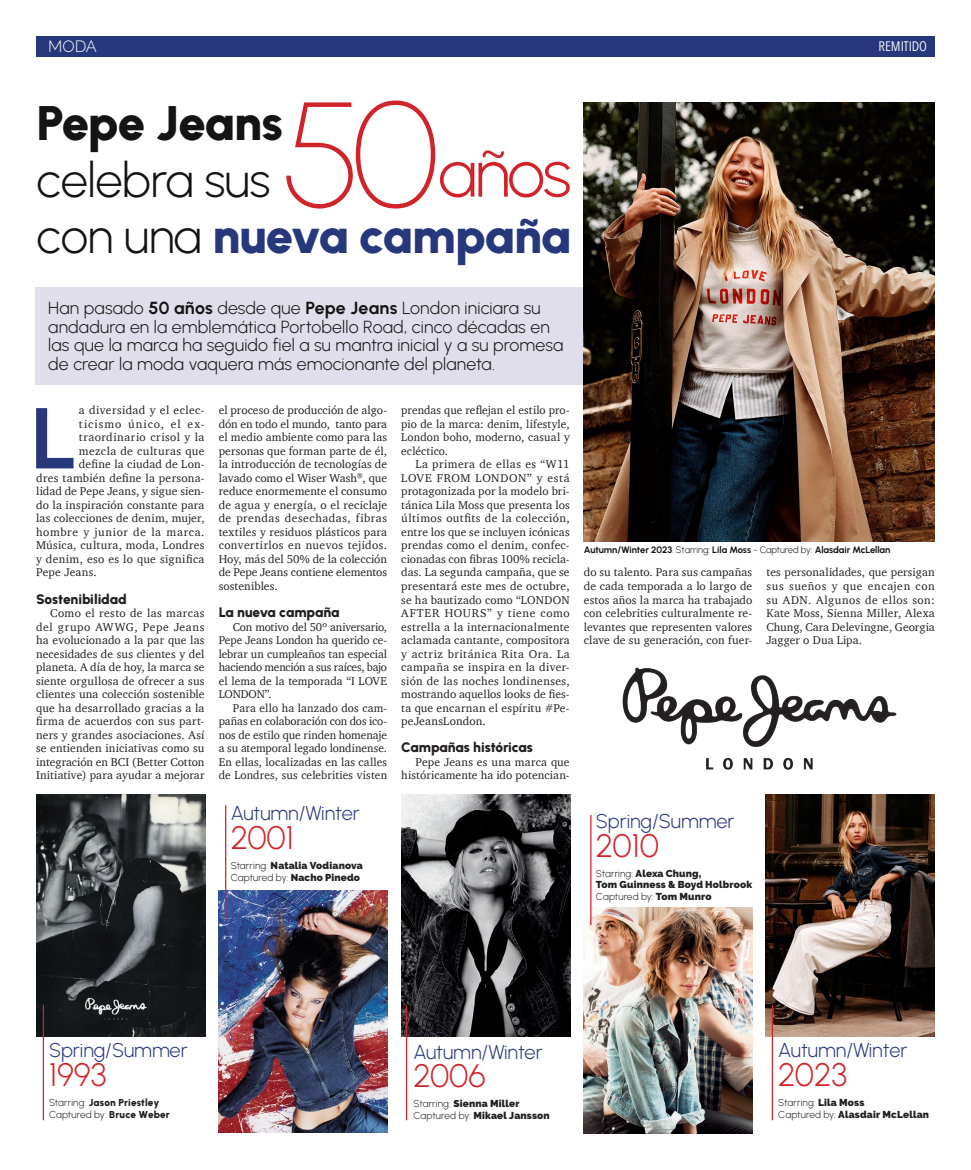
<style>
.page{position:relative;width:971px;height:1170px;background:#fff}
.page>*{position:absolute;margin:0;border:0;box-sizing:border-box;transform-origin:0 0}
.t1{font:700 86.12px "Urbanist";color:#27377c;scale:1.05 1}
.t2{font:67.5px "Urbanist";color:#d1232a}
.t3{font:900 48.5px "Urbanist";letter-spacing:-.02em;color:#27377c}
.t4{font:48.5px "Urbanist";letter-spacing:-.015em;color:#141413}
.t5{font:900 48.5px "Urbanist";letter-spacing:-.02em;color:#141413}
.t6{font:32.5px "Urbanist";color:#d1232a}
.t7{font:20px "Urbanist";color:#27377c}
.t8{font:17.5px/18.8px "Urbanist";letter-spacing:.01em;color:#141413}
.t9{font:300 16.25px "Raleway";color:#fffffe}
.t10{font:900 13.75px "Urbanist";letter-spacing:-.01em;color:#231f20}
.t11{font:13.75px "Avenir Next Condensed";color:#fffffe}
.t12{font:11.62px/13.5px "Charter";letter-spacing:.015em;color:#231f20;text-align:justify}
.t13{font:11.62px "Charter";letter-spacing:.035em;color:#231f20}
.t14{font:11.62px "Charter";letter-spacing:.055em;color:#231f20}
.t15{font:11.62px "Charter";letter-spacing:.045em;color:#231f20}
.t16{font:11.62px "Charter";letter-spacing:.095em;color:#231f20}
.t17{font:900 10px/12px "Raleway";letter-spacing:.015em;color:#231f20}
.t18{font:10px "Urbanist";letter-spacing:.01em;color:#231f20}
.t19{font:900 10px/12px "Urbanist";letter-spacing:.015em;color:#231f20}
.t20{font:700 9.38px "Urbanist";letter-spacing:-.005em;color:#141413}
.s1{font-size:148.75px}
.s2{font-weight:400;color:#141413}
.s3{font-weight:700}
.s4{font-family:"Urbanist";font-weight:400}
.s5{font-family:"Raleway";font-weight:900}
.s6{font-weight:400}
</style>
<div class="page">
<div style="left:36px;top:287px;width:675px;height:97px;background:#dfdeea"></div>
<div style="left:36px;top:36px;width:899px;height:20px;background:#27377c"></div>
<img style="left:584px;top:102px;width:351px;height:439px">
<img style="left:36px;top:794px;width:169px;height:242px">
<img style="left:401px;top:794px;width:169px;height:242px">
<img style="left:765px;top:794px;width:170px;height:242px">
<img style="left:219px;top:890px;width:169px;height:242px">
<img style="left:583px;top:907px;width:169px;height:226px">
<hr style="left:43px;top:1004px;width:1px;height:116px;background:#d1232a">
<hr style="left:406px;top:1004px;width:1px;height:116px;background:#d1232a">
<hr style="left:772px;top:1004px;width:1px;height:116px;background:#d1232a">
<hr style="left:590px;top:814px;width:1px;height:110px;background:#d1232a">
<hr style="left:225px;top:805px;width:1px;height:115px;background:#d1232a">
<img style="left:622px;top:667px;width:275px;height:103px">
<h3 class="t9" style="left:48px;top:37px;width:50px">MODA</h3>
<p class="t11" style="left:879px;top:34px;width:50px">REMITIDO</p>
<h2 class="t2" style="left:281px;top:129px;width:292px"><span class="s1">50</span>años</h2>
<h3 class="t3" style="left:37px;top:204px;width:536px"><span class="s2">con una</span> nueva campaña</h3>
<h3 class="t5" style="left:37px;top:92px;width:248px">Pepe Jeans</h3>
<h3 class="t4" style="left:37px;top:148px;width:235px">celebra sus</h3>
<h3 class="t8" style="left:48px;top:298px;width:517px">Han pasado <span class="s3">50 años</span> desde que <span class="s3">Pepe Jeans</span> London iniciara su andadura en la emblemática Portobello Road, cinco décadas en las que la marca ha seguido fiel a su mantra inicial y a su promesa de crear la moda vaquera más emocionante del planeta.</h3>
<h1 class="t1" style="left:31px;top:382px;width:47px">L</h1>
<p class="t13" style="left:79px;top:400px;width:127px">a diversidad y el eclec-</p>
<p class="t16" style="left:79px;top:414px;width:127px">ticismo único, el ex-</p>
<p class="t15" style="left:79px;top:427px;width:127px">traordinario crisol y la</p>
<p class="t13" style="left:79px;top:441px;width:127px">mezcla de culturas que</p>
<p class="t12" style="left:79px;top:457px;width:127px">define la ciudad de Lon-</p>
<p class="t12" style="left:36px;top:471px;width:170px">dres también define la persona-</p>
<p class="t12" style="left:36px;top:484px;width:170px">lidad de Pepe Jeans, y sigue sien-</p>
<p class="t12" style="left:36px;top:498px;width:170px">do la inspiración constante para</p>
<p class="t12" style="left:36px;top:511px;width:170px">las colecciones de denim, mujer,</p>
<p class="t14" style="left:36px;top:522px;width:170px">hombre y junior de la marca.</p>
<p class="t12" style="left:36px;top:538px;width:170px">Música, cultura, moda, Londres</p>
<p class="t13" style="left:36px;top:549px;width:170px">y denim, eso es lo que significa</p>
<p class="t12" style="left:36px;top:565px;width:62px">Pepe Jeans.</p>
<p class="t10" style="left:36px;top:589px;width:92px">Sostenibilidad</p>
<p class="t12" style="left:36px;top:606px;width:170px;text-indent:14px">Como el resto de las marcas del grupo AWWG, Pepe Jeans ha evolucionado a la par que las necesidades de sus clientes y del planeta. A día de hoy, la marca se siente orgullosa de ofrecer a sus clientes una colección sostenible que ha desarrollado gracias a la firma de acuerdos con sus part&shy;ners y grandes asociaciones. Así se entienden iniciativas como su integración en BCI (Better Cotton Initiative) para ayudar a mejorar</p>
<p class="t12" style="left:219px;top:403px;width:170px">el proceso de producción de algo&shy;dón en todo el mundo, tanto para el medio ambiente como para las personas que forman parte de él, la introducción de tecnologías de lavado como el Wiser Wash<sup>®</sup>, que reduce enormemente el consumo de agua y energía, o el reciclaje de prendas desechadas, fibras textiles y residuos plásticos para convertirlos en nuevos tejidos.<br>Hoy, más del 50% de la colección de Pepe Jeans contiene elementos sostenibles.</p>
<p class="t10" style="left:219px;top:603px;width:122px">La nueva campaña</p>
<p class="t12" style="left:219px;top:619px;width:170px;text-indent:14px">Con motivo del 50º aniversario, Pepe Jeans London ha querido ce&shy;lebrar un cumpleaños tan especial haciendo mención a sus raíces, bajo el lema de la temporada “I LOVE LONDON”.</p>
<p class="t12" style="left:219px;top:700px;width:170px;text-indent:14px">Para ello ha lanzado dos cam&shy;pañas en colaboración con dos ico&shy;nos de estilo que rinden homenaje a su atemporal legado londinense.<br>En ellas, localizadas en las calles de Londres, sus celebrities visten</p>
<h3 class="t7" style="left:231px;top:800px;width:131px">Autumn/Winter</h3>
<h3 class="t6" style="left:231px;top:816px;width:64px">2001</h3>
<p class="t17" style="left:231px;top:859px;width:134px"><span class="s4">Starring:</span> Natalia Vodianova</p>
<p class="t18" style="left:231px;top:870px;width:131px">Captured by: <span class="s5">Nacho Pinedo</span></p>
<p class="t12" style="left:401px;top:403px;width:170px">prendas que reflejan el estilo pro&shy;pio de la marca: denim, lifestyle, London boho, moderno, casual y ecléctico.</p>
<p class="t12" style="left:401px;top:457px;width:170px;text-indent:14px">La primera de ellas es “W11<br>LOVE FROM LONDON” y está protagonizada por la modelo bri&shy;tánica Lila Moss que presenta los últimos outfits de la colección, entre los que se incluyen icónicas prendas como el denim, confec&shy;cionadas con fibras 100% recicla&shy;das. La segunda campaña, que se presentará este mes de octubre, se ha bautizado como “LONDON AFTER HOURS” y tiene como estrella a la internacionalmente aclamada cantante, compositora y actriz británica Rita Ora. La campaña se inspira en la diver&shy;sión de las noches londinenses, mostrando aquellos looks de fies&shy;ta que encarnan el espíritu #Pe&shy;peJeansLondon.</p>
<p class="t10" style="left:401px;top:738px;width:133px">Campañas históricas</p>
<p class="t12" style="left:401px;top:754px;width:170px;text-align:right">Pepe Jeans es una marca que históricamente ha ido potencian-</p>
<p class="t20" style="left:584px;top:543px;width:308px">Autumn/Winter 2023<span class="s6">. Starring:</span> Lila Moss <span class="s6">- Captured by:</span> Alasdair McLellan</p>
<p class="t12" style="left:584px;top:565px;width:170px">do su talento. Para sus campañas de cada temporada a lo largo de estos años la marca ha trabajado con celebrities culturalmente re&shy;levantes que representen valores clave de su generación, con fuer-</p>
<p class="t12" style="left:766px;top:565px;width:170px">tes personalidades, que persigan sus sueños y que encajen con su ADN. Algunos de ellos son:<br>Kate Moss, Sienna Miller, Alexa Chung, Cara Delevingne, Georgia Jagger o Dua Lipa.</p>
<h3 class="t7" style="left:596px;top:807px;width:140px">Spring/Summer</h3>
<h3 class="t6" style="left:596px;top:824px;width:65px">2010</h3>
<p class="t17" style="left:596px;top:867px;width:158px;line-height:11.2px"><span class="s4">Starring:</span> Alexa Chung,<br>Tom Guinness &amp; Boyd Holbrook</p>
<p class="t18" style="left:596px;top:890px;width:117px">Captured by: <span class="s5">Tom Munro</span></p>
<h3 class="t7" style="left:49px;top:1036px;width:140px">Spring/Summer</h3>
<h3 class="t6" style="left:49px;top:1052px;width:59px">1993</h3>
<p class="t19" style="left:49px;top:1095px;width:122px"><span class="s6">Starring:</span> Jason Priestley<br><span class="s6">Captured by:</span> Bruce Weber</p>
<h3 class="t7" style="left:413px;top:1038px;width:131px">Autumn/Winter</h3>
<h3 class="t6" style="left:413px;top:1054px;width:74px">2006</h3>
<p class="t17" style="left:413px;top:1097px;width:138px"><span class="s4">Starring:</span> Sienna Miller<br><span class="s4">Captured by:</span> Mikael Jansson</p>
<h3 class="t7" style="left:778px;top:1036px;width:131px">Autumn/Winter</h3>
<h3 class="t6" style="left:778px;top:1052px;width:71px">2023</h3>
<p class="t18" style="left:778px;top:1095px;width:88px">Starring: <span class="s5">Lila Moss</span></p>
<p class="t17" style="left:778px;top:1108px;width:152px"><span class="s4">Captured by:</span> Alasdair McLellan</p>
</div>
